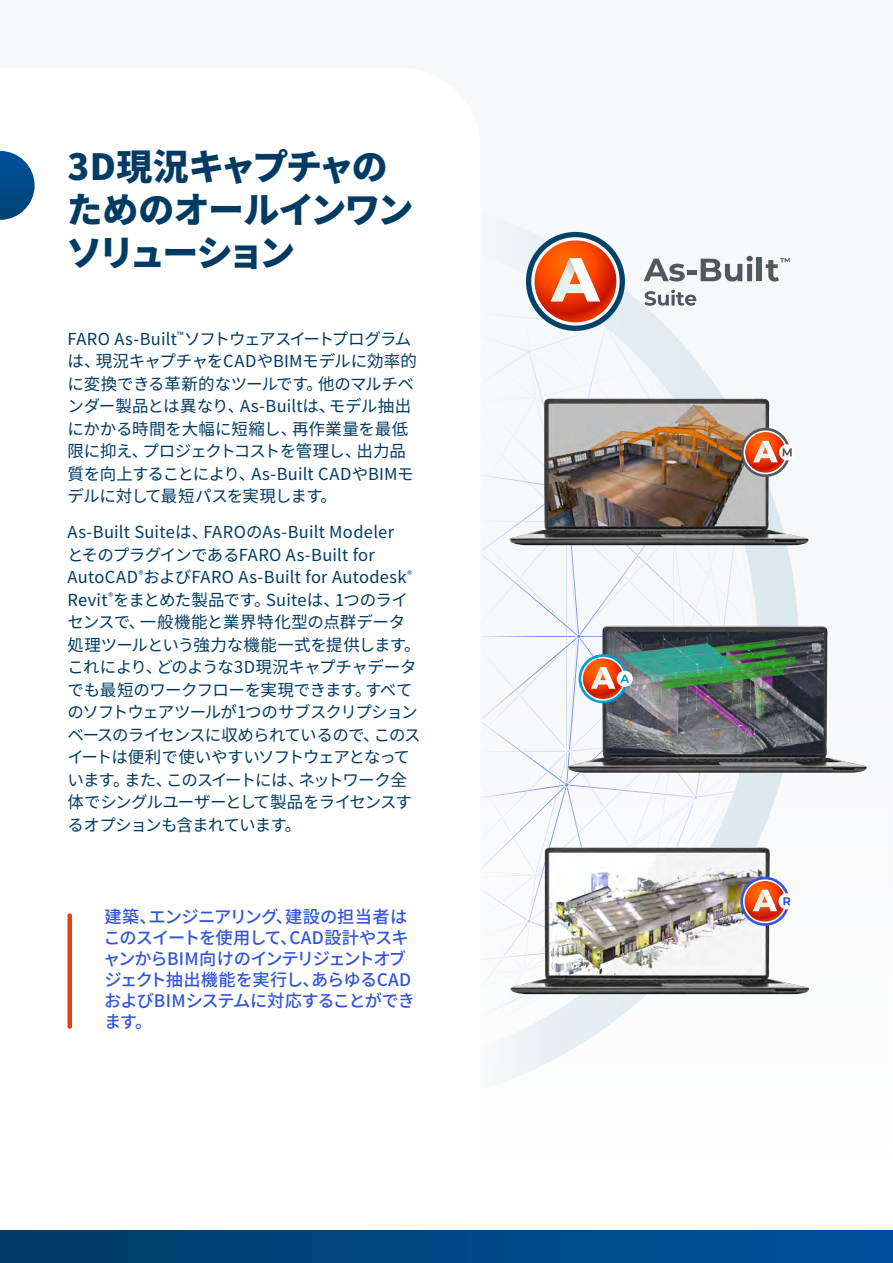
<style>
.page{position:relative;width:893px;height:1263px;background:#fff}
.page>*{position:absolute;margin:0;border:0;box-sizing:border-box;transform-origin:0 0}
.t1{font:900 36px/43.2px "Noto Sans CJ Kjp";letter-spacing:-.06em;color:#003b64}
.t2{font:500 17.25px/21px "Noto Sans CJ Kjp";letter-spacing:-.05em;color:#3455db}
.t3{font:16.5px/22.5px "Noto Sans CJ Kjp";letter-spacing:-.02em;color:#003b64}
</style>
<div class="page">
<svg style="left:0;top:151px;width:35px;height:69px"></svg>
<hr style="left:68px;top:915px;width:4px;height:112px;background:#e74011">
<img style="left:792px;top:625px;width:75px;height:148px">
<img style="left:481px;top:230px;width:311px;height:816px">
<div style="left:0;top:1230px;width:893px;height:33px;background:linear-gradient(to right,#003e67,#00519e)"></div>
<h1 class="t1" style="left:66px;top:146px;width:349px">3D現況キャプチャのためのオールインワンソリューション</h1>
<p class="t3" style="left:67px;top:328px;width:351px">FARO As-Built<sup>™</sup>ソフトウェアスイートプログラムは、現況キャプチャをCADやBIMモデルに効率的に変換できる革新的なツールです。他のマルチベンダー製品とは異なり、As-Builtは、モデル抽出にかかる時間を大幅に短縮し、再作業量を最低限に抑え、プロジェクトコストを管理し、出力品質を向上することにより、As-Built CADやBIMモデルに対して最短パスを実現します。</p>
<p class="t3" style="left:67px;top:521px;width:355px">As-Built Suiteは、FAROのAs-Built Modeler<br>とそのプラグインであるFARO As-Built for<br>AutoCAD<sup>®</sup>およびFARO As-Built for Autodesk<sup>®<br></sup>Revit<sup>®</sup>をまとめた製品です。Suiteは、1つのライセンスで、一般機能と業界特化型の点群データ処理ツールという強力な機能一式を提供します。これにより、どのような3D現況キャプチャデータでも最短のワークフローを実現できます。すべてのソフトウェアツールが1つのサブスクリプションベースのライセンスに収められているので、このスイートは便利で使いやすいソフトウェアとなっています。また、このスイートには、ネットワーク全体でシングルユーザーとして製品をライセンスするオプションも含まれています。</p>
<p class="t2" style="left:103px;top:906px;width:313px">建築、エンジニアリング、建設の担当者はこのスイートを使用して、CAD設計やスキャンからBIM向けのインテリジェントオブジェクト抽出機能を実行し、あらゆるCADおよびBIMシステムに対応することができます。</p>
</div>
